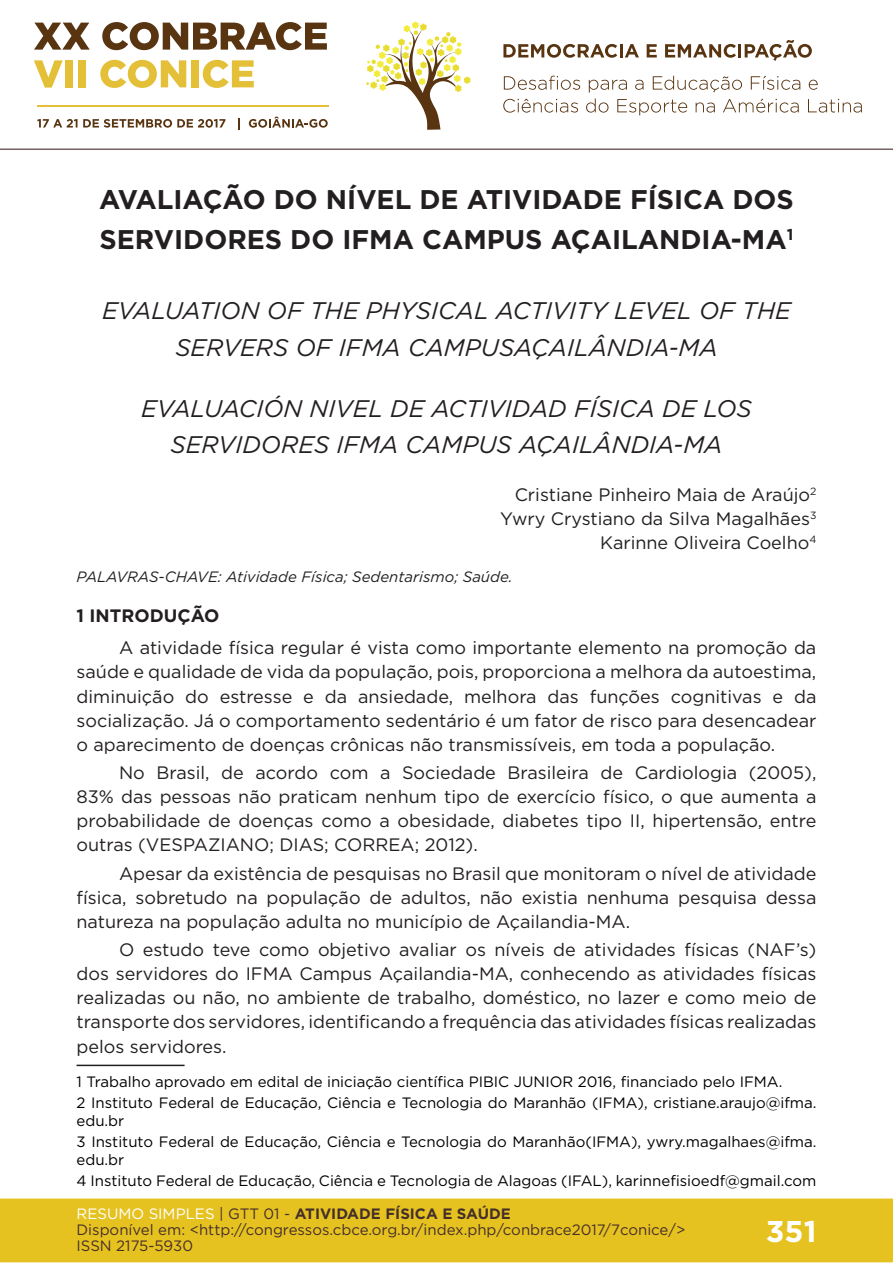
<style>
.page{position:relative;width:893px;height:1263px;background:#fff}
.page>*{position:absolute;margin:0;border:0;box-sizing:border-box;transform-origin:0 0}
.t1{font:700 30px "Gotham";color:#fff}
.t2{font:700 27px/40.7px "Gotham";color:#231f20}
.t3{font:italic 24px/36.2px "Gotham";color:#231f20;text-align:center}
.t4{font:18px/24.2px "Gotham";color:#231f20;text-align:justify}
.t5{font:700 18px "Gotham";color:#231f20}
.t6{font:15px/21.3px "Gotham";color:#000001}
.t7{font:15px/16px "Gotham";color:#462f2a}
.t8{font:italic 15px "Gotham";color:#231f20}
.s1{color:#fff}
.s2{color:#442f2a}
.s3{font-weight:700;color:#442f2a}
</style>
<div class="page">
<div style="left:0;top:1198px;width:893px;height:64px;background:#e6c221;border:2px solid #e6c221"></div>
<svg style="left:34px;top:23px;width:56px;height:27px"></svg>
<svg style="left:102px;top:22px;width:225px;height:28px"></svg>
<svg style="left:34px;top:60px;width:29px;height:28px"></svg>
<div style="left:65px;top:60px;width:8px;height:27px;background:#e3c038"></div>
<div style="left:78px;top:60px;width:8px;height:27px;background:#e3c038"></div>
<svg style="left:100px;top:60px;width:86px;height:28px"></svg>
<div style="left:191px;top:60px;width:8px;height:27px;background:#e3c038"></div>
<svg style="left:203px;top:60px;width:51px;height:28px"></svg>
<svg style="left:37px;top:119px;width:188px;height:9px"></svg>
<svg style="left:238px;top:118px;width:2px;height:11px"></svg>
<svg style="left:249px;top:117px;width:79px;height:11px"></svg>
<hr style="left:37px;top:105px;width:291px;height:2px;background:#e3c038">
<svg style="left:366px;top:21px;width:105px;height:109px"></svg>
<svg style="left:503px;top:44px;width:136px;height:14px"></svg>
<svg style="left:647px;top:44px;width:10px;height:13px"></svg>
<svg style="left:665px;top:40px;width:147px;height:21px"></svg>
<svg style="left:504px;top:76px;width:76px;height:14px"></svg>
<svg style="left:809px;top:80px;width:9px;height:10px"></svg>
<svg style="left:503px;top:99px;width:75px;height:14px"></svg>
<svg style="left:586px;top:76px;width:214px;height:39px"></svg>
<svg style="left:808px;top:99px;width:54px;height:14px"></svg>
<hr style="left:0;top:149px;width:893px;height:1px;background:#442f2a">
<hr style="left:77px;top:1065px;width:108px;height:1px;background:#231f20">
<h2 class="t2" style="left:99px;top:179px;width:696px">AVALIAÇÃO DO NÍVEL DE ATIVIDADE FÍSICA DOS<br>SERVIDORES DO IFMA CAMPUS AÇAILANDIA-MA<sup>1</sup></h2>
<h3 class="t3" style="left:102px;top:292px;width:690px">EVALUATION OF THE PHYSICAL ACTIVITY LEVEL OF THE<br>SERVERS OF IFMA CAMPUSAÇAILÂNDIA-MA</h3>
<h3 class="t3" style="left:141px;top:390px;width:612px">EVALUACIÓN NIVEL DE ACTIVIDAD FÍSICA DE LOS<br>SERVIDORES IFMA CAMPUS AÇAILÂNDIA-MA</h3>
<p class="t4" style="left:500px;top:482px;width:318px;text-align:right">Cristiane Pinheiro Maia de Araújo<sup>2<br></sup>Ywry Crystiano da Silva Magalhães<sup>3<br></sup>Karinne Oliveira Coelho<sup>4</sup></p>
<p class="t8" style="left:77px;top:567px;width:437px">PALAVRAS-CHAVE: Atividade Física; Sedentarismo; Saúde.</p>
<p class="t5" style="left:77px;top:603px;width:144px">1 INTRODUÇÃO</p>
<p class="t4" style="left:77px;top:635px;width:741px;text-indent:43px">A atividade física regular é vista como importante elemento na promoção da saúde e qualidade de vida da população, pois, proporciona a melhora da autoestima, diminuição do estresse e da ansiedade, melhora das funções cognitivas e da socialização. Já o comportamento sedentário é um fator de risco para desencadear o aparecimento de doenças crônicas não transmissíveis, em toda a população.</p>
<p class="t4" style="left:77px;top:760px;width:741px;text-indent:43px">No Brasil, de acordo com a Sociedade Brasileira de Cardiologia (2005), 83% das pessoas não praticam nenhum tipo de exercício físico, o que aumenta a probabilidade de doenças como a obesidade, diabetes tipo II, hipertensão, entre outras (VESPAZIANO; DIAS; CORREA; 2012).</p>
<p class="t4" style="left:77px;top:861px;width:741px;text-indent:43px">Apesar da existência de pesquisas no Brasil que monitoram o nível de atividade física, sobretudo na população de adultos, não existia nenhuma pesquisa dessa natureza na população adulta no município de Açailandia-MA.</p>
<p class="t4" style="left:77px;top:937px;width:741px;text-indent:43px">O estudo teve como objetivo avaliar os níveis de atividades físicas (NAF’s) dos servidores do IFMA Campus Açailandia-MA, conhecendo as atividades físicas realizadas ou não, no ambiente de trabalho, doméstico, no lazer e como meio de transporte dos servidores, identificando a frequência das atividades físicas realizadas pelos servidores.</p>
<p class="t6" style="left:77px;top:1070px;width:741px">1 Trabalho aprovado em edital de iniciação científica PIBIC JUNIOR 2016, financiado pelo IFMA.<br>2 Instituto Federal de Educação, Ciência e Tecnologia do Maranhão (IFMA), cristiane.araujo@ifma.</p>
<p class="t6" style="left:77px;top:1110px;width:741px">edu.br<br>3 Instituto Federal de Educação, Ciência e Tecnologia do Maranhão(IFMA), ywry.magalhaes@ifma.</p>
<p class="t6" style="left:77px;top:1149px;width:741px">edu.br<br>4 Instituto Federal de Educação, Ciência e Tecnologia de Alagoas (IFAL), karinnefisioedf@gmail.com</p>
<p class="t7" style="left:77px;top:1205px;width:610px"><span class="s1">RESUMO SIMPLES</span> <span class="s2">| GTT 01 -</span> <span class="s3">ATIVIDADE FÍSICA E SAÚDE<br></span>Disponível em: &lt;http://congressos.cbce.org.br/index.php/conbrace2017/7conice/&gt;<br>ISSN 2175-5930</p>
<h1 class="t1" style="left:766px;top:1212px;width:52px">351</h1>
</div>
